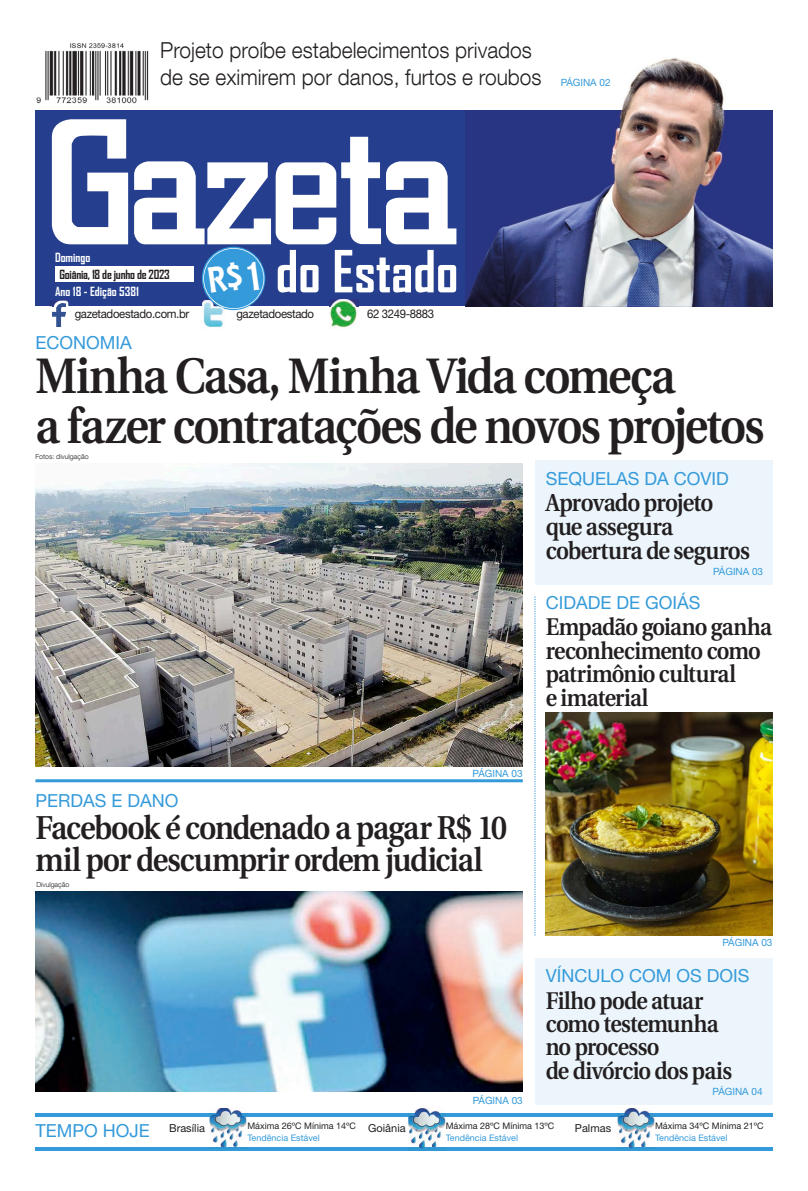
<style>
.page{position:relative;width:808px;height:1191px;background:#fff}
.page>*{position:absolute;margin:0;border:0;box-sizing:border-box;transform-origin:0 0}
.t1{font:700 55.6px "Agency FB";color:#fff}
.t2{font:600 49.7px/49.9px "Utopia";letter-spacing:-.04em;color:#231f20;scale:.91 1}
.t3{font:600 33px/32.1px "Utopia";letter-spacing:-.04em;color:#231f20;scale:.91 1}
.t4{font:600 24.6px/23.9px "Utopia";letter-spacing:-.03em;color:#231f20;scale:.91 1}
.t5{font:600 24.1px/23.4px "Utopia";letter-spacing:-.035em;color:#231f20;scale:.91 1}
.t6{font:300 22px/27px "Helvetica Neue LT Com";color:#231f20;scale:.95 1}
.t7{font:18px "Helvetica Neue LT Std";color:#349ada}
.t8{font:700 12.1px "Agency FB";color:#fff}
.t9{font:700 12.1px "Agency FB";letter-spacing:-.02em;color:#231f20}
.t10{font:12px "Helvetica Neue LT Std";letter-spacing:-.03em;color:#231f20;scale:.95 1}
.t11{font:11px "Helvetica Neue LT Std";color:#231f20}
.t12{font:10px "Helvetica Neue LT Std";color:#349ada}
.t13{font:9px "Helvetica Neue LT Std";color:#231f20}
.t14{font:9px "Helvetica Neue LT Std";color:#349ada}
.t15{font:300 7px "Helvetica Neue LT Com";color:#231f20}
.s1{font-family:"Helvetica Neue LT Std";font-weight:400;font-size:10px;color:#349ada}
.s2{font-size:11px}
</style>
<div class="page">
<div style="left:535px;top:461px;width:237px;height:124px;background:#ebf5fb"></div>
<div style="left:535px;top:958px;width:237px;height:147px;background:#ebf5fb"></div>
<hr style="left:35px;top:1113px;width:738px;height:3px;background:#349ada">
<hr style="left:35px;top:1147px;width:738px;height:3px;background:#349ada">
<img style="left:408px;top:1108px;width:38px;height:39px">
<img style="left:408px;top:1113px;width:38px;height:3px">
<img style="left:419px;top:1147px;width:16px;height:2px">
<img style="left:209px;top:1108px;width:38px;height:40px">
<img style="left:209px;top:1113px;width:38px;height:3px">
<img style="left:617px;top:1108px;width:38px;height:40px">
<img style="left:617px;top:1113px;width:38px;height:3px">
<div style="left:35px;top:110px;width:737px;height:196px;background:#253f8e"></div>
<svg style="left:52px;top:119px;width:76px;height:125px"></svg>
<div style="left:55px;top:266px;width:138px;height:15px;background:#fff"></div>
<img style="left:49px;top:300px;width:19px;height:27px">
<img style="left:52px;top:306px;width:13px;height:20px">
<svg style="left:52px;top:303px;width:13px;height:3px"></svg>
<img style="left:203px;top:309px;width:20px;height:19px">
<hr style="left:35px;top:779px;width:488px;height:3px;background:#349ada">
<img style="left:330px;top:309px;width:27px;height:19px">
<svg style="left:535px;top:596px;width:1px;height:339px"></svg>
<img style="left:36px;top:43px;width:112px;height:61px">
<img style="left:465px;top:57px;width:307px;height:249px">
<img style="left:560px;top:75px;width:51px;height:12px">
<img style="left:35px;top:463px;width:488px;height:303px">
<img style="left:35px;top:891px;width:488px;height:200px">
<img style="left:546px;top:712px;width:226px;height:223px">
<svg style="left:134px;top:137px;width:322px;height:172px"></svg>
<p class="t6" style="left:160px;top:37px;width:476px">Projeto proíbe estabelecimentos privados<br>de se eximirem por danos, furtos e roubos <span class="s1">PÁGINA 02</span></p>
<p class="t8" style="left:55px;top:250px;width:37px">Domingo</p>
<p class="t9" style="left:59px;top:267px;width:112px">Goiânia, 18 de junho de 2023</p>
<p class="t8" style="left:55px;top:283px;width:85px">Ano 18 - Edição 5381</p>
<h1 class="t1" style="left:276px;top:237px;width:184px">do Estado</h1>
<p class="t10" style="left:75px;top:307px;width:122px">gazetadoestado.com.br</p>
<p class="t10" style="left:236px;top:307px;width:83px">gazetadoestado</p>
<p class="t10" style="left:367px;top:306px;width:72px">62 3249-8883</p>
<p class="t7" style="left:35px;top:332px;width:98px">ECONOMIA</p>
<h2 class="t2" style="left:35px;top:351px;width:803px">Minha Casa, Minha Vida começa<br>a fazer contratações de novos projetos</h2>
<p class="t15" style="left:35px;top:452px;width:55px">Fotos: divulgação</p>
<p class="t7" style="left:546px;top:468px;width:185px">SEQUELAS DA COVID</p>
<p class="t4" style="left:546px;top:491px;width:226px">Aprovado projeto que assegura cobertura de seguros</p>
<p class="t7" style="left:546px;top:592px;width:156px">CIDADE DE GOIÁS</p>
<p class="t5" style="left:546px;top:616px;width:250px">Empadão goiano ganha reconhecimento como patrimônio cultural<br>e imaterial</p>
<p class="t12" style="left:713px;top:566px;width:51px">PÁGINA 03</p>
<p class="t12" style="left:473px;top:767px;width:52px">PÁGINA 03</p>
<p class="t7" style="left:35px;top:790px;width:145px">PERDAS E DANO</p>
<h3 class="t3" style="left:35px;top:812px;width:520px">Facebook é condenado a pagar R$ 10 mil por descumprir ordem judicial</h3>
<p class="t15" style="left:36px;top:880px;width:35px">Divulgação</p>
<p class="t12" style="left:473px;top:1094px;width:52px">PÁGINA 03</p>
<p class="t12" style="left:722px;top:936px;width:51px">PÁGINA 03</p>
<p class="t7" style="left:546px;top:965px;width:205px">VÍNCULO COM OS DOIS</p>
<p class="t5" style="left:546px;top:989px;width:206px">Filho pode atuar como testemunha no processo<br>de divórcio dos pais</p>
<p class="t12" style="left:713px;top:1085px;width:51px">PÁGINA 04</p>
<p class="t7" style="left:35px;top:1119px;width:171px">TEMPO HOJE <sup>Brasília</sup></p>
<p class="t13" style="left:247px;top:1120px;width:160px">Máxima 26ºC Mínima 14ºC <span class="s2">Goiânia</span></p>
<p class="t11" style="left:575px;top:1121px;width:38px">Palmas</p>
<p class="t14" style="left:247px;top:1132px;width:74px">Tendência Estável</p>
<p class="t13" style="left:446px;top:1120px;width:110px">Máxima 28ºC Mínima 13ºC</p>
<p class="t14" style="left:446px;top:1132px;width:74px">Tendência Estável</p>
<p class="t13" style="left:655px;top:1120px;width:110px">Máxima 34ºC Mínima 21ºC</p>
<p class="t14" style="left:655px;top:1132px;width:74px">Tendência Estável</p>
</div>
